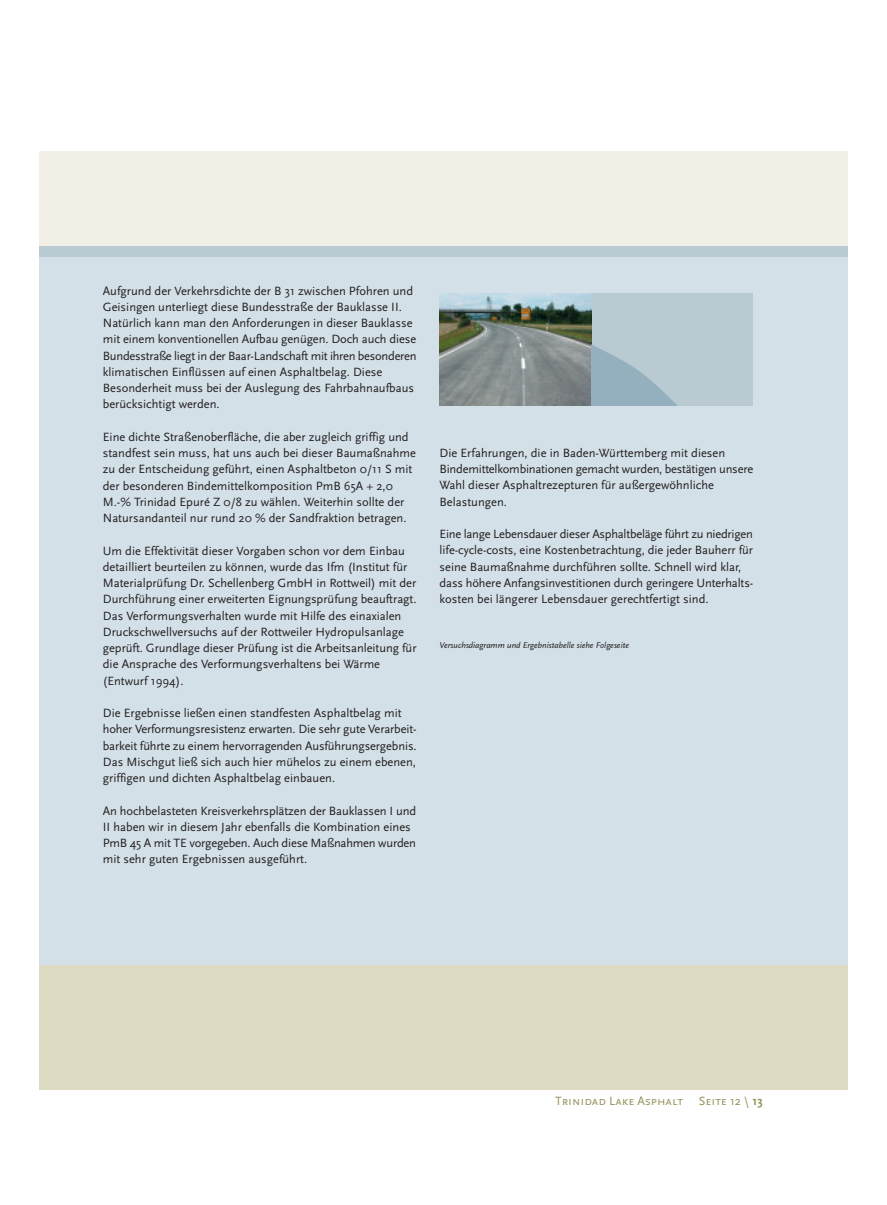
<style>
.page{position:relative;width:887px;height:1205px;background:#fff}
.page>*{position:absolute;margin:0;border:0;box-sizing:border-box;transform-origin:0 0}
.t1{font:12.5px/16.2px "Scala Sans";color:#231f20}
.t2{font:12.5px "Scala Sans Caps";color:#95905a}
.t3{font:italic 8.75px "Scala Sans";color:#231f20}
.s1{font-family:"Scala Sans"}
.s2{font-family:"Scala Sans";font-weight:700}
</style>
<div class="page">
<div style="left:39px;top:151px;width:808px;height:96px;background:#f2f0e6"></div>
<div style="left:39px;top:257px;width:808px;height:709px;background:#d3e0e7"></div>
<img style="left:439px;top:293px;width:152px;height:112px">
<div style="left:591px;top:293px;width:161px;height:113px;background:#b9cad3"></div>
<svg style="left:591px;top:344px;width:87px;height:62px"></svg>
<div style="left:39px;top:247px;width:808px;height:10px;background:#b9cad3"></div>
<div style="left:39px;top:966px;width:808px;height:124px;background:#dedbc3"></div>
<p class="t1" style="left:103px;top:283px;width:315px">Aufgrund der Verkehrsdichte der B 31 zwischen Pfohren und Geisingen unterliegt diese Bundesstraße der Bauklasse II.<br>Natürlich kann man den Anforderungen in dieser Bauklasse mit einem konventionellen Aufbau genügen. Doch auch diese Bundesstraße liegt in der Baar-Landschaft mit ihren besonderen klimatischen Einflüssen auf einen Asphaltbelag. Diese Besonderheit muss bei der Auslegung des Fahrbahnaufbaus berücksichtigt werden.</p>
<p class="t1" style="left:103px;top:429px;width:314px">Eine dichte Straßenoberfläche, die aber zugleich griffig und standfest sein muss, hat uns auch bei dieser Baumaßnahme zu der Entscheidung geführt, einen Asphaltbeton 0/11 S mit der besonderen Bindemittelkomposition PmB 65A + 2,0<br>M.-% Trinidad Epuré Z 0/8 zu wählen. Weiterhin sollte der Natursandanteil nur rund 20 % der Sandfraktion betragen.</p>
<p class="t1" style="left:103px;top:543px;width:315px">Um die Effektivität dieser Vorgaben schon vor dem Einbau detailliert beurteilen zu können, wurde das Ifm (Institut für Materialprüfung Dr. Schellenberg GmbH in Rottweil) mit der Durchführung einer erweiterten Eignungsprüfung beauftragt.<br>Das Verformungsverhalten wurde mit Hilfe des einaxialen Druckschwellversuchs auf der Rottweiler Hydropulsanlage geprüft. Grundlage dieser Prüfung ist die Arbeitsanleitung für die Ansprache des Verformungsverhaltens bei Wärme (Entwurf 1994).</p>
<p class="t1" style="left:103px;top:705px;width:315px">Die Ergebnisse ließen einen standfesten Asphaltbelag mit hoher Verformungsresistenz erwarten. Die sehr gute Verarbeit&shy;barkeit führte zu einem hervorragenden Ausführungsergebnis.<br>Das Mischgut ließ sich auch hier mühelos zu einem ebenen, griffigen und dichten Asphaltbelag einbauen.</p>
<p class="t1" style="left:103px;top:803px;width:315px">An hochbelasteten Kreisverkehrsplätzen der Bauklassen I und II haben wir in diesem Jahr ebenfalls die Kombination eines PmB 45 A mit TE vorgegeben. Auch diese Maßnahmen wurden mit sehr guten Ergebnissen ausgeführt.</p>
<p class="t1" style="left:439px;top:445px;width:315px">Die Erfahrungen, die in Baden-Württemberg mit diesen Bindemittelkombinationen gemacht wurden, bestätigen unsere Wahl dieser Asphaltrezepturen für außergewöhnliche Belastungen.</p>
<p class="t1" style="left:439px;top:526px;width:315px">Eine lange Lebensdauer dieser Asphaltbeläge führt zu niedrigen life-cycle-costs, eine Kostenbetrachtung, die jeder Bauherr für seine Baumaßnahme durchführen sollte. Schnell wird klar, dass höhere Anfangsinvestitionen durch geringere Unterhalts&shy;kosten bei längerer Lebensdauer gerechtfertigt sind.</p>
<p class="t3" style="left:439px;top:641px;width:191px">Versuchsdiagramm und Ergebnistabelle siehe Folgeseite</p>
<p class="t2" style="left:555px;top:1095px;width:129px">Trinidad Lake Asphalt</p>
<p class="t2" style="left:698px;top:1095px;width:65px">Seite <span class="s1">12 \</span> <span class="s2">13</span></p>
</div>
